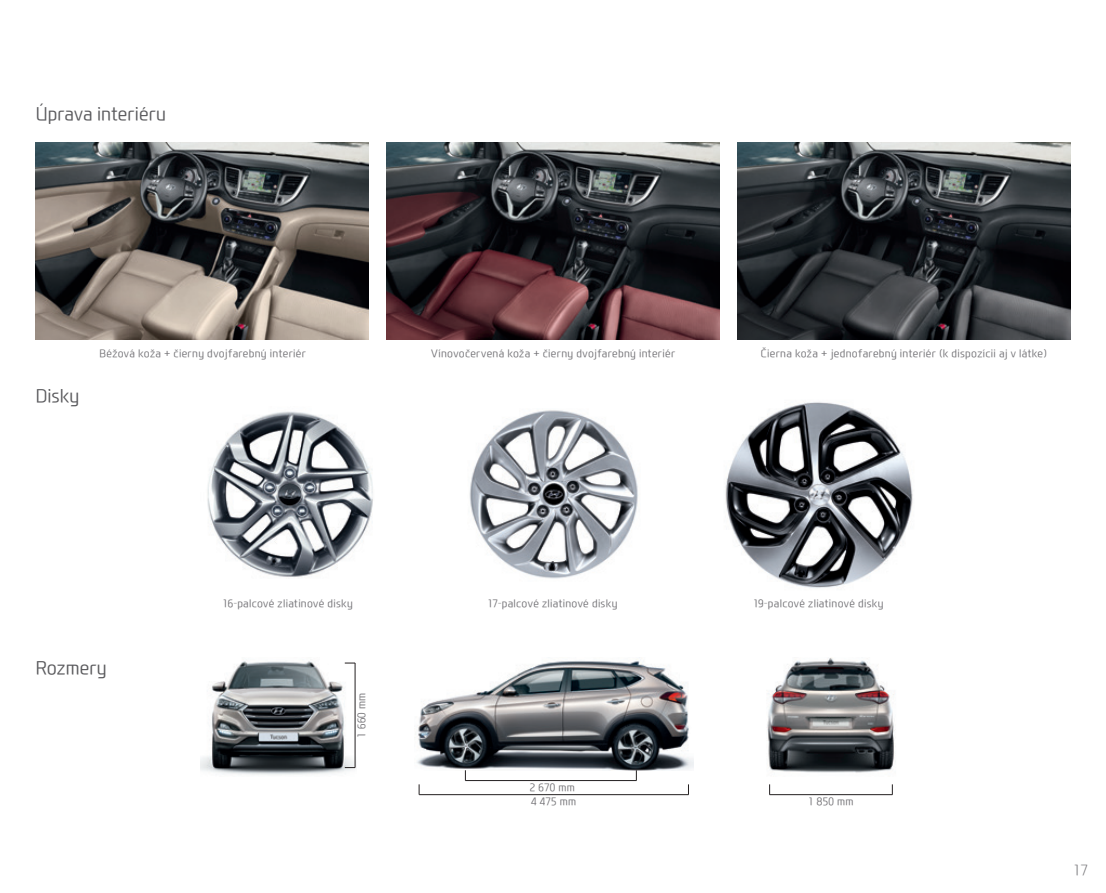
<style>
.page{position:relative;width:1106px;height:893px;background:#fff}
.page>*{position:absolute;margin:0;border:0;box-sizing:border-box;transform-origin:0 0}
.t1{font:300 18px "Modern H";color:#5a5a5d}
.t2{font:300 14.4px "Modern H Eco";color:#717074}
.t3{font:300 10.5px/14.1px "Modern H";letter-spacing:.025em;color:#717074}
.s1{font-family:"Modern H Eco"}
</style>
<div class="page">
<img style="left:417px;top:659px;width:276px;height:112px">
<hr style="left:465px;top:780px;width:171px;height:1px;background:#231f20">
<hr style="left:419px;top:794px;width:269px;height:1px;background:#231f20">
<img style="left:200px;top:661px;width:156px;height:114px">
<hr style="left:355px;top:663px;width:1px;height:105px;background:#231f20">
<img style="left:767px;top:657px;width:129px;height:116px">
<hr style="left:769px;top:794px;width:123px;height:1px;background:#231f20">
<img style="left:725px;top:402px;width:188px;height:186px">
<img style="left:469px;top:410px;width:169px;height:169px">
<img style="left:36px;top:143px;width:333px;height:196px">
<img style="left:386px;top:143px;width:333px;height:196px">
<img style="left:737px;top:143px;width:333px;height:196px">
<img style="left:207px;top:411px;width:166px;height:166px">
<h1 class="t1" style="left:36px;top:101px;width:132px">Úprava interiéru</h1>
<h1 class="t1" style="left:36px;top:384px;width:45px">Disky</h1>
<p class="t3" style="left:99px;top:346px;width:208px">Béžová koža + čierny dvojfarebný interiér</p>
<p class="t3" style="left:431px;top:346px;width:245px">Vínovočervená koža + čierny dvojfarebný interiér</p>
<p class="t3" style="left:761px;top:346px;width:287px">Čierna koža + jednofarebný interiér (k dispozícii aj v látke)</p>
<h1 class="t1" style="left:36px;top:656px;width:73px">Rozmery</h1>
<p class="t3" style="left:222px;top:596px;width:132px">16<span class="s1">–</span>palcové zliatinové disky</p>
<p class="t3" style="left:354px;top:738px;width:47px;rotate:-90deg">1 660 mm</p>
<p class="t3" style="left:487px;top:596px;width:131px">17<span class="s1">–</span>palcové zliatinové disky</p>
<p class="t3" style="left:753px;top:596px;width:132px">19<span class="s1">–</span>palcové zliatinové disky</p>
<p class="t3" style="left:530px;top:780px;width:48px">2 670 mm<br>4 475 mm</p>
<p class="t3" style="left:808px;top:794px;width:47px">1 850 mm</p>
<h2 class="t2" style="left:1073px;top:860px;width:16px">17</h2>
</div>
